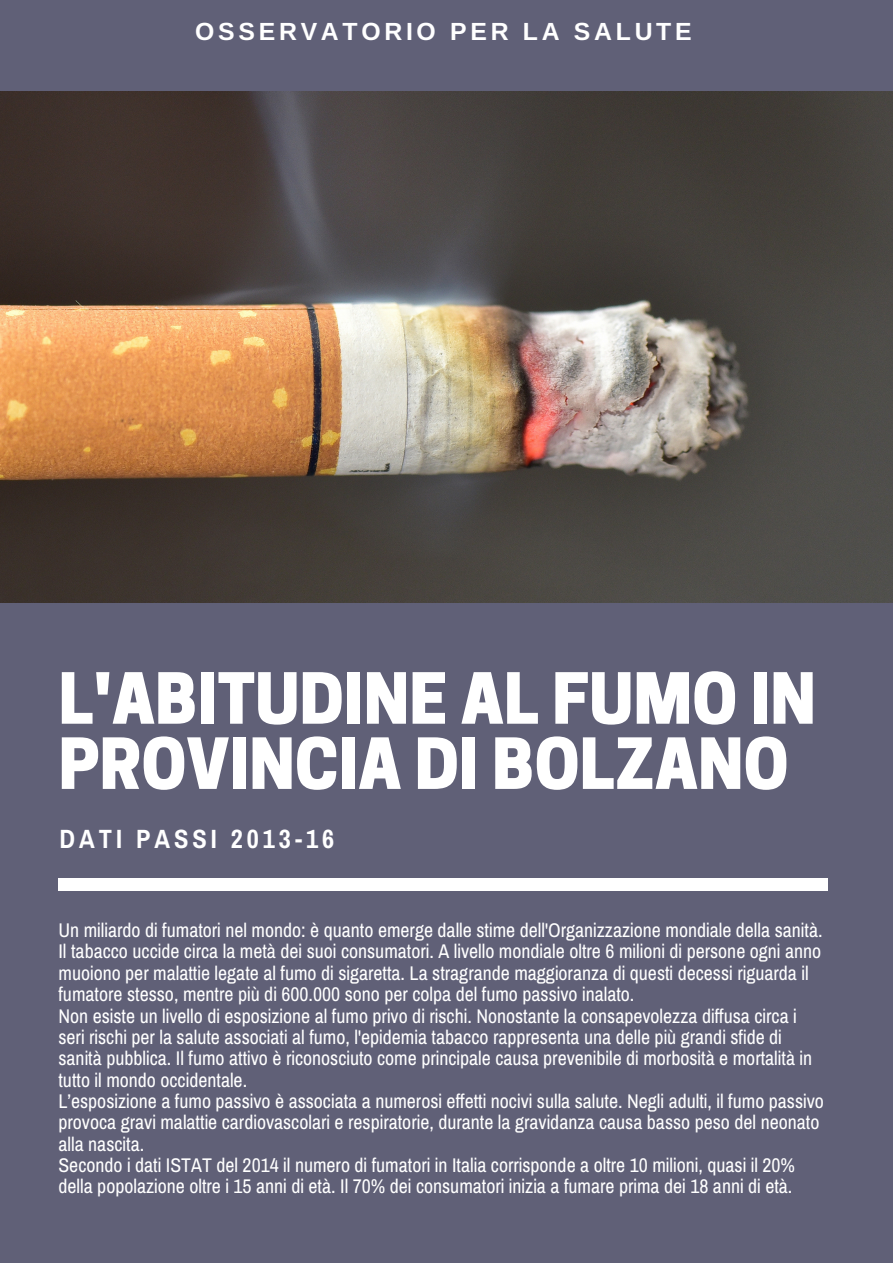
<style>
.page{position:relative;width:893px;height:1263px;background:#fff}
.page>*{position:absolute;margin:0;border:0;box-sizing:border-box;transform-origin:0 0}
.t1{font:800 66.15px/65.2px "Cooper Hewitt";color:#fff}
.t2{font:700 26.4px "Archivo Narrow";letter-spacing:.15em;color:#fff}
.t3{font:700 24.75px "Arimo";letter-spacing:.15em;color:#fff}
.t4{font:19.8px/21.3px "Archivo Narrow";color:#fff}
</style>
<div class="page">
<div style="left:0;top:0;width:892px;height:1262px;background:#606077"></div>
<div style="left:59px;top:878px;width:768px;height:12px;background:#fff"></div>
<img style="left:0;top:91px;width:892px;height:511px">
<p class="t3" style="left:195px;top:18px;width:498px">OSSERVATORIO PER LA SALUTE</p>
<h1 class="t1" style="left:58px;top:674px;width:759px">L'ABITUDINE AL FUMO IN<br>PROVINCIA DI BOLZANO</h1>
<h2 class="t2" style="left:60px;top:823px;width:276px">DATI PASSI 2013-16</h2>
<p class="t4" style="left:58px;top:919px;width:767px">Un miliardo di fumatori nel mondo: è quanto emerge dalle stime dell'Organizzazione mondiale della sanità.<br>Il tabacco uccide circa la metà dei suoi consumatori. A livello mondiale oltre 6 milioni di persone ogni anno muoiono per malattie legate al fumo di sigaretta. La stragrande maggioranza di questi decessi riguarda il fumatore stesso, mentre più di 600.000 sono per colpa del fumo passivo inalato.<br>Non esiste un livello di esposizione al fumo privo di rischi. Nonostante la consapevolezza diffusa circa i seri rischi per la salute associati al fumo, l'epidemia tabacco rappresenta una delle più grandi sfide di sanità pubblica. Il fumo attivo è riconosciuto come principale causa prevenibile di morbosità e mortalità in tutto il mondo occidentale.<br>L’esposizione a fumo passivo è associata a numerosi effetti nocivi sulla salute. Negli adulti, il fumo passivo provoca gravi malattie cardiovascolari e respiratorie, durante la gravidanza causa basso peso del neonato alla nascita.<br>Secondo i dati ISTAT del 2014 il numero di fumatori in Italia corrisponde a oltre 10 milioni, quasi il 20% della popolazione oltre i 15 anni di età. Il 70% dei consumatori inizia a fumare prima dei 18 anni di età.</p>
</div>
